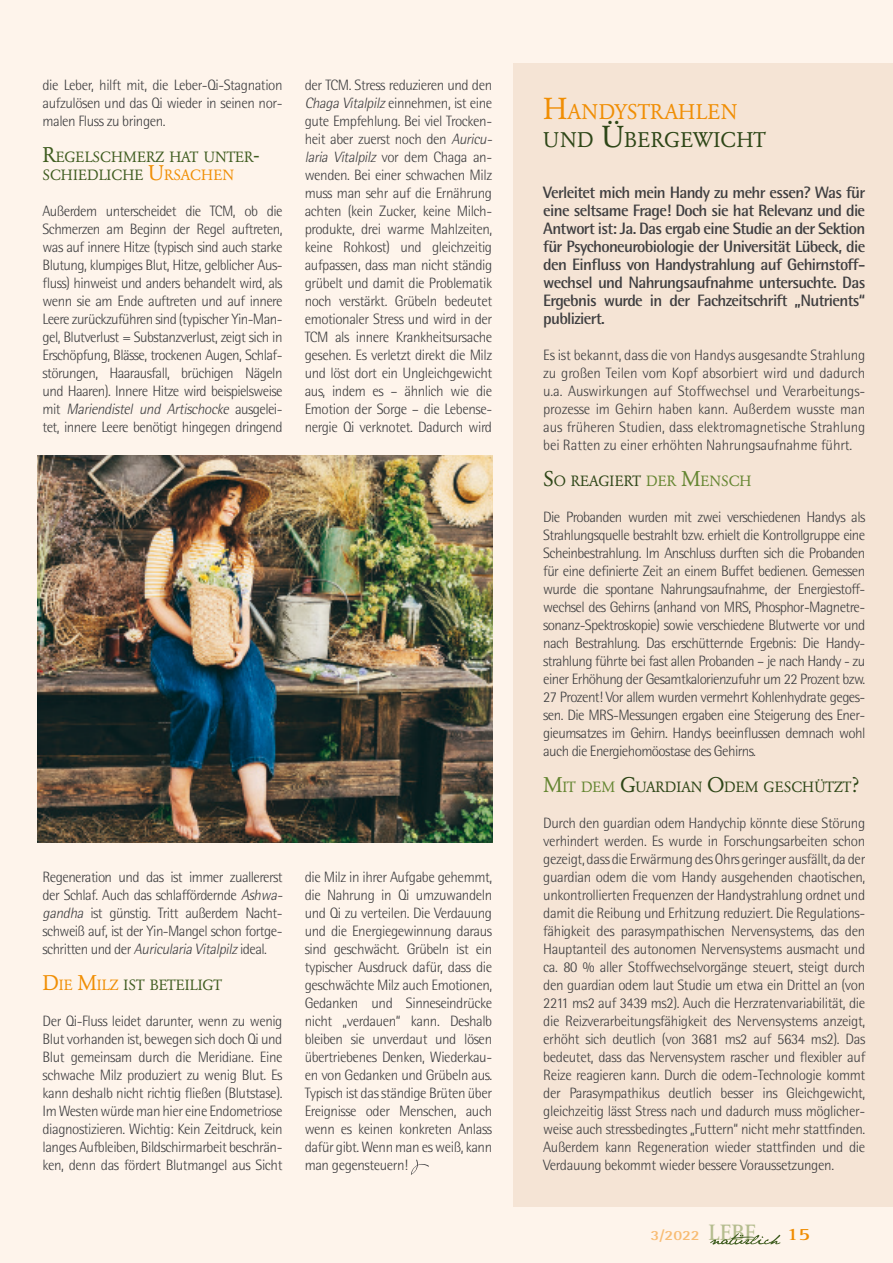
<style>
.page{position:relative;width:893px;height:1263px;background:#fef4eb}
.page>*{position:absolute;margin:0;border:0;box-sizing:border-box;transform-origin:0 0}
.fließtext{font:21px "Garamond BQ";letter-spacing:.005em;color:#2d4617}
.fließtext-2{font:21px "Garamond BQ";letter-spacing:-.015em;color:#f08e04}
.t1{font:700 17.85px "Rotis Serif";color:#f08c00;scale:1.18 1}
.fließtext-3{font:700 16.5px/18px "AT Rotis Semi Sans";letter-spacing:-.04em;color:#3e3e40;text-align:justify}
.fließtext-4{font:300 15px/18px "AT Rotis Semi Sans";letter-spacing:-.03em;color:#3e3e40;text-align:justify}
.fließtext-5{font:14.7px/18px "Garamond BQ";letter-spacing:-.01em;color:#3e5c1f}
.fließtext-6{font:14.7px "Garamond BQ";letter-spacing:-.01em;color:#2d4617}
.t2{font:700 14.1px "AT Rotis Semi Sans";color:#f8bc73;scale:1.18 1}
.s1{font-size:21px}
.s2{font-size:21px;color:#f08e04}
.s3{color:#f08e04}
.s4{font-style:italic}
.s5{font-size:30px}
.s6{color:#638530}
.s7{font-size:21px;color:#638530}
.s8{font-family:"Rotis Serif";font-size:23.1px;color:#b5bd8f}
</style>
<div class="page">
<svg style="left:411px;top:1159px;width:18px;height:16px"></svg>
<div style="left:513px;top:63px;width:380px;height:1144px;background:#f5e4d5"></div>
<svg style="left:710px;top:1233px;width:70px;height:12px"></svg>
<img style="left:38px;top:455px;width:454px;height:387px">
<p class="fließtext-4" style="left:43px;top:76px;width:241px">die Leber, hilft mit, die Leber-Qi-Stagnation aufzulösen und das Qi wieder in seinen nor&shy;malen Fluss zu bringen.</p>
<p class="fließtext-5" style="left:43px;top:148px;width:218px"><span class="s1">R</span>EGELSCHMERZ HAT UNTER<span class="s1">-<br></span>SCHIEDLICHE <span class="s2">U</span><span class="s3">RSACHEN</span></p>
<p class="fließtext-4" style="left:43px;top:202px;width:242px">Außerdem unterscheidet die TCM, ob die Schmerzen am Beginn der Regel auftreten, was auf innere Hitze (typisch sind auch starke Blutung, klumpiges Blut, Hitze, gelblicher Aus&shy;fluss) hinweist und anders behandelt wird, als wenn sie am Ende auftreten und auf innere Leere zurückzuführen sind (typischer Yin-Man&shy;gel, Blutverlust = Substanzverlust, zeigt sich in Erschöpfung, Blässe, trockenen Augen, Schlaf&shy;störungen, Haarausfall, brüchigen Nägeln und Haaren). Innere Hitze wird beispielsweise m i t <span class="s4">Mariendistel und Artischocke</span> a u sg e l e i - tet, innere Leere benötigt hingegen dringend</p>
<p class="fließtext-4" style="left:305px;top:76px;width:192px;text-align:left">der TCM. Stress reduzieren und den <span class="s4">ChagaVitalpilz</span>einnehmen, ist eine gute Empfehlung. Bei viel Trocken&shy;heit aber zuerst noch den <span class="s4">Auricu&shy;laria Vitalpilz</span> vo r d e m Ch a g a a n - wenden. Bei einer schwachen Milz muss man sehr auf die Ernährung achten (kein Zucker, keine Milch&shy;produkte, drei warme Mahlzeiten, keine Rohkost) und gleichzeitig aufpassen, dass man nicht ständig grübelt und damit die Problematik noch verstärkt. Grübeln bedeutet emotionaler Stress und wird in der TCM als innere Krankheitsursache gesehen. Es verletzt direkt die Milz und löst dort ein Ungleichgewicht aus, indem es – ähnlich wie die Emotion der Sorge – die Lebense&shy;nergie Qi verknotet. Dadurch wird</p>
<p class="fließtext-4" style="left:43px;top:868px;width:245px;text-align:left">Regeneration und das ist immer zuallererst der Schlaf. Auch das schlaffördernde <span class="s4">Ashwa&shy;gandha</span> ist günstig. Tritt außerdem Nacht&shy;schweiß auf, ist der Yin-Mangel schon fortge&shy;sch ritte n u n d d e r <span class="s4">AuriculariaVitalpilz</span>i d ea l .</p>
<p class="fließtext-5" style="left:43px;top:976px;width:181px"><span class="s2">D</span><span class="s3">IE</span> <span class="s2">M</span><span class="s3">ILZ</span> IST BETEILIGT</p>
<p class="fließtext-4" style="left:43px;top:1012px;width:242px">Der Qi-Fluss leidet darunter, wenn zu wenig Blut vorhanden ist, bewegen sich doch Qi und Blut gemeinsam durch die Meridiane. Eine schwache Milz produziert zu wenig Blut. Es kann deshalb nicht richtig fließen (Blutstase).<br>Im Westen würde man hier eine Endometriose diagnostizieren. Wichtig: Kein Zeitdruck, kein langes Aufbleiben, Bildschirmarbeit beschrän&shy;ken, denn das fördert Blutmangel aus Sicht</p>
<p class="fließtext-4" style="left:305px;top:868px;width:189px">die Milz in ihrer Aufgabe gehemmt, die Nahrung in Qi umzuwandeln und Qi zu verteilen. Die Verdauung und die Energiegewinnung daraus sind geschwächt. Grübeln ist ein typischer Ausdruck dafür, dass die geschwächte Milz auch Emotionen, Gedanken und Sinneseindrücke nicht „verdauen“ kann. Deshalb bleiben sie unverdaut und lösen übertriebenes Denken, Wiederkau&shy;en von Gedanken und Grübeln aus.<br>Typisch ist das ständige Brüten über Ereignisse oder Menschen, auch wenn es keinen konkreten Anlass dafür gibt. Wenn man es weiß, kann man gegensteuern!</p>
<p class="fließtext-2" style="left:543px;top:99px;width:196px"><span class="s5">H</span>ANDYSTRAHLEN</p>
<p class="fließtext" style="left:543px;top:128px;width:225px">UND <span class="s5">Ü</span>BERGEWICHT</p>
<p class="fließtext-3" style="left:543px;top:183px;width:324px">Verleitet mich mein Handy zu mehr essen? Was für eine seltsame Frage! Doch sie hat Relevanz und die Antwort ist: Ja. Das ergab eine Studie an der Sektion für Psychoneurobiologie der Universität Lübeck, die den Einfluss von Handystrahlung auf Gehirnstoff&shy;wechsel und Nahrungsaufnahme untersuchte. Das Ergebnis wurde in der Fachzeitschrift „Nutrients“ publiziert.</p>
<p class="fließtext-4" style="left:543px;top:346px;width:324px">Es ist bekannt, dass die von Handys ausgesandte Strahlung zu großen Teilen vom Kopf absorbiert wird und dadurch u.a. Auswirkungen auf Stoffwechsel und Verarbeitungs&shy;prozesse im Gehirn haben kann. Außerdem wusste man aus früheren Studien, dass elektromagnetische Strahlung bei Ratten zu einer erhöhten Nahrungsaufnahme führt.</p>
<p class="fließtext-6" style="left:543px;top:472px;width:210px"><span class="s1">S</span>O REAGIERT <span class="s6">DER</span> <span class="s7">M</span><span class="s6">ENSCH</span></p>
<p class="fließtext-4" style="left:543px;top:508px;width:324px">Die Probanden wurden mit zwei verschiedenen Handys als Strahlungsquelle bestrahlt bzw. erhielt die Kontrollgruppe eine Scheinbestrahlung. Im Anschluss durften sich die Probanden für eine definierte Zeit an einem Buffet bedienen. Gemessen wurde die spontane Nahrungsaufnahme, der Energiestoff&shy;wechsel des Gehirns (anhand von MRS, Phosphor-Magnetre&shy;sonanz-Spektroskopie) sowie verschiedene Blutwerte vor und nach Bestrahlung. Das erschütternde Ergebnis: Die Handy&shy;strahlung führte bei fast allen Probanden – je nach Handy - zu einer Erhöhung der Gesamtkalorienzufuhr um 22 Prozent bzw.<br>27 Prozent! Vor allem wurden vermehrt Kohlenhydrate geges&shy;sen. Die MRS-Messungen ergaben eine Steigerung des Ener&shy;gieumsatzes im Gehirn. Handys beeinflussen demnach wohl auch die Energiehomöostase des Gehirns.</p>
<p class="fließtext-6" style="left:543px;top:778px;width:318px"><span class="s7">M</span><span class="s6">IT DEM</span> <span class="s1">G</span>UARDIAN <span class="s1">O</span>DEM GESCHÜTZT<span class="s1">?</span></p>
<p class="fließtext-4" style="left:543px;top:814px;width:324px">Durch den guardian odem Handychip könnte diese Störung verhindert werden. Es wurde in Forschungsarbeiten schon gezeigt, dass die Erwärmung des Ohrs geringer ausfällt, da der guardian odem die vom Handy ausgehenden chaotischen, unkontrollierten Frequenzen der Handystrahlung ordnet und damit die Reibung und Erhitzung reduziert. Die Regulations&shy;fähigkeit des parasympathischen Nervensystems, das den Hauptanteil des autonomen Nervensystems ausmacht und ca. 80 % aller Stoffwechselvorgänge steuert, steigt durch den guardian odem laut Studie um etwa ein Drittel an (von 2211 ms2 auf 3439 ms2). Auch die Herzratenvariabilität, die die Reizverarbeitungsfähigkeit des Nervensystems anzeigt, erhöht sich deutlich (von 3681 ms2 auf 5634 ms2). Das bedeutet, dass das Nervensystem rascher und flexibler auf Reize reagieren kann. Durch die odem-Technologie kommt der Parasympathikus deutlich besser ins Gleichgewicht, gleichzeitig lässt Stress nach und dadurch muss möglicher&shy;weise auch stressbedingtes „Futtern“ nicht mehr stattfinden.<br>Außerdem kann Regeneration wieder stattfinden und die Verdauung bekommt wieder bessere Voraussetzungen.</p>
<p class="t2" style="left:651px;top:1227px;width:91px">3/2022 <span class="s8">LEBE</span></p>
<p class="t1" style="left:787px;top:1224px;width:21px">15</p>
</div>
